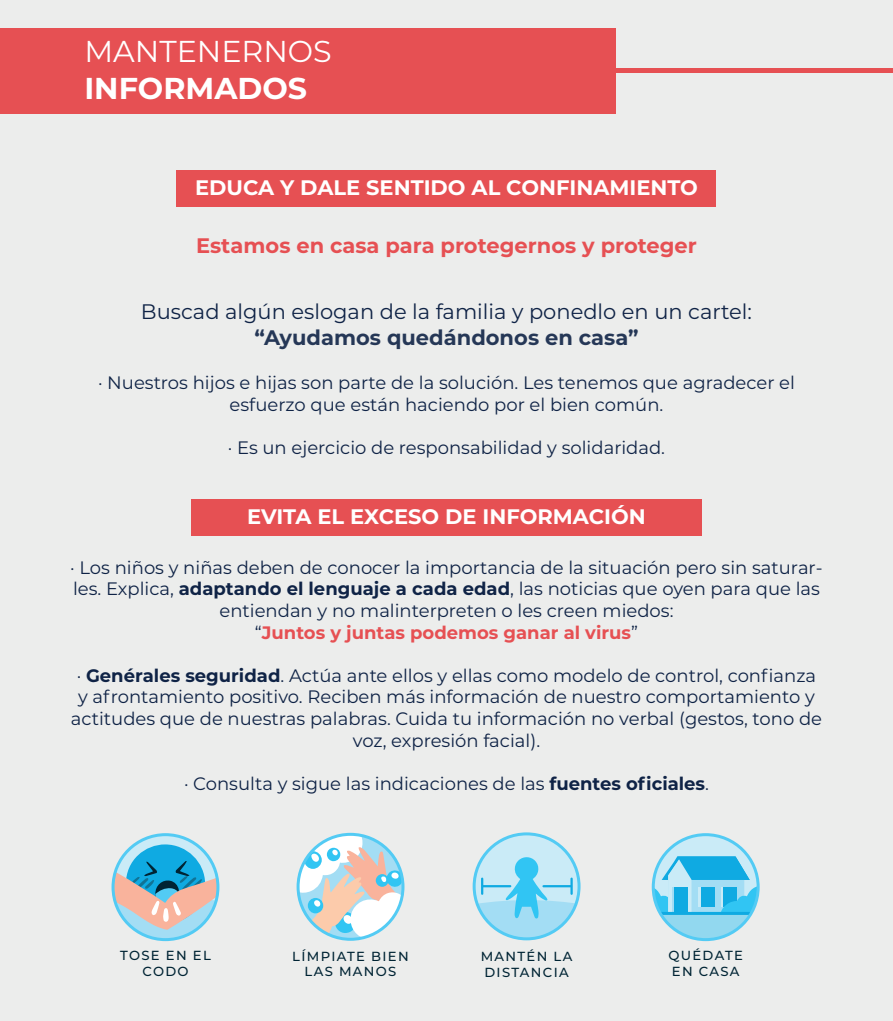
<style>
.page{position:relative;width:893px;height:1021px;background:#fff}
.page>*{position:absolute;margin:0;border:0;box-sizing:border-box;transform-origin:0 0}
.t1{font:30.15px "Montserrat";color:#fff}
.t2{font:700 30.15px "Montserrat";color:#fff}
.t3{font:700 21px "Montserrat";color:#fff}
.t4{font:21px "Montserrat";color:#0f2346}
.t5{font:700 21px "Montserrat";color:#e65053}
.t6{font:700 21px "Montserrat";color:rgb(15 35 70/.9)}
.t7{font:18px/21.6px "Montserrat";color:#0f2346;text-align:center}
.t8{font:500 13.2px/15.8px "Montserrat";letter-spacing:.1em;color:#002434;text-align:center}
.s1{font-weight:700}
.s2{font-weight:700;color:#e65053}
</style>
<div class="page">
<div style="left:0;top:0;width:892px;height:1020px;background:#ecedec"></div>
<div style="left:0;top:28px;width:615px;height:85px;background:#e65053"></div>
<div style="left:177px;top:170px;width:539px;height:36px;background:#e65053"></div>
<div style="left:191px;top:499px;width:511px;height:36px;background:#e65053"></div>
<div style="left:612px;top:68px;width:280px;height:5px;background:#e65053"></div>
<svg style="left:298px;top:836px;width:105px;height:103px"></svg>
<div style="left:297px;top:832px;width:107px;height:108px;border:3px solid #53cbf4;border-radius:50%"></div>
<svg style="left:118px;top:834px;width:95px;height:27px"></svg>
<div style="left:126px;top:844px;width:79px;height:79px;background:#0faae2;border-radius:50%"></div>
<svg style="left:113px;top:861px;width:105px;height:78px"></svg>
<div style="left:112px;top:833px;width:107px;height:108px;border:3px solid #53cbf4;border-radius:50%"></div>
<svg style="left:661px;top:834px;width:89px;height:22px;fill:#caebf7"></svg>
<svg style="left:653px;top:856px;width:105px;height:83px;background:#79cfed"></svg>
<hr style="left:653px;top:911px;width:105px;height:3px;background:#0faae2">
<div style="left:652px;top:833px;width:108px;height:108px;border:3px solid #53cbf4;border-radius:50%"></div>
<svg style="left:474px;top:834px;width:105px;height:104px"></svg>
<hr style="left:483px;top:885px;width:27px;height:2px;background:#0faae2">
<hr style="left:570px;top:878px;width:3px;height:15px;background:#0faae2">
<hr style="left:543px;top:885px;width:28px;height:2px;background:#0faae2">
<div style="left:473px;top:832px;width:108px;height:108px;border:3px solid #53cbf4;border-radius:50%"></div>
<h1 class="t1" style="left:84px;top:31px;width:249px">MANTENERNOS</h1>
<h1 class="t2" style="left:84px;top:66px;width:224px">INFORMADOS</h1>
<p class="t3" style="left:195px;top:172px;width:504px">EDUCA Y DALE SENTIDO AL CONFINAMIENTO</p>
<p class="t5" style="left:196px;top:231px;width:502px">Estamos en casa para protegernos y proteger</p>
<p class="t4" style="left:141px;top:297px;width:613px">Buscad algún eslogan de la familia y ponedlo en un cartel:</p>
<p class="t6" style="left:254px;top:322px;width:386px">“Ayudamos quedándonos en casa”</p>
<p class="t7" style="left:98px;top:371px;width:698px">· Nuestros hijos e hijas son parte de la solución. Les tenemos que agradecer el esfuerzo que están haciendo por el bien común.</p>
<p class="t7" style="left:228px;top:436px;width:439px">· Es un ejercicio de responsabilidad y solidaridad.</p>
<p class="t3" style="left:247px;top:501px;width:400px">EVITA EL EXCESO DE INFORMACIÓN</p>
<p class="t7" style="left:70px;top:556px;width:754px">· Los niños y niñas deben de conocer la importancia de la situación pero sin saturar&shy;les. Explica, <span class="s1">adaptando el lenguaje a cada edad</span>, las noticias que oyen para que las entiendan y no malinterpreten o les creen miedos:<br>“<span class="s2">Juntos y juntas podemos ganar al virus</span>”</p>
<p class="t7" style="left:71px;top:664px;width:753px">· <span class="s1">Genérales seguridad</span>. Actúa ante ellos y ellas como modelo de control, confianza y afrontamiento positivo. Reciben más información de nuestro comportamiento y actitudes que de nuestras palabras. Cuida tu información no verbal (gestos, tono de voz, expresión facial).</p>
<p class="t7" style="left:184px;top:772px;width:526px">· Consulta y sigue las indicaciones de las <span class="s1">fuentes oficiales</span>.</p>
<p class="t8" style="left:120px;top:947px;width:92px">TOSE EN EL<br>CODO</p>
<p class="t8" style="left:668px;top:947px;width:76px;text-align:left">QUÉDATE<br>EN CASA</p>
<p class="t8" style="left:292px;top:947px;width:118px">LÍMPIATE BIEN<br>LAS MANOS</p>
<p class="t8" style="left:481px;top:947px;width:93px;text-align:left">MANTÉN LA<br>DISTANCIA</p>
</div>
